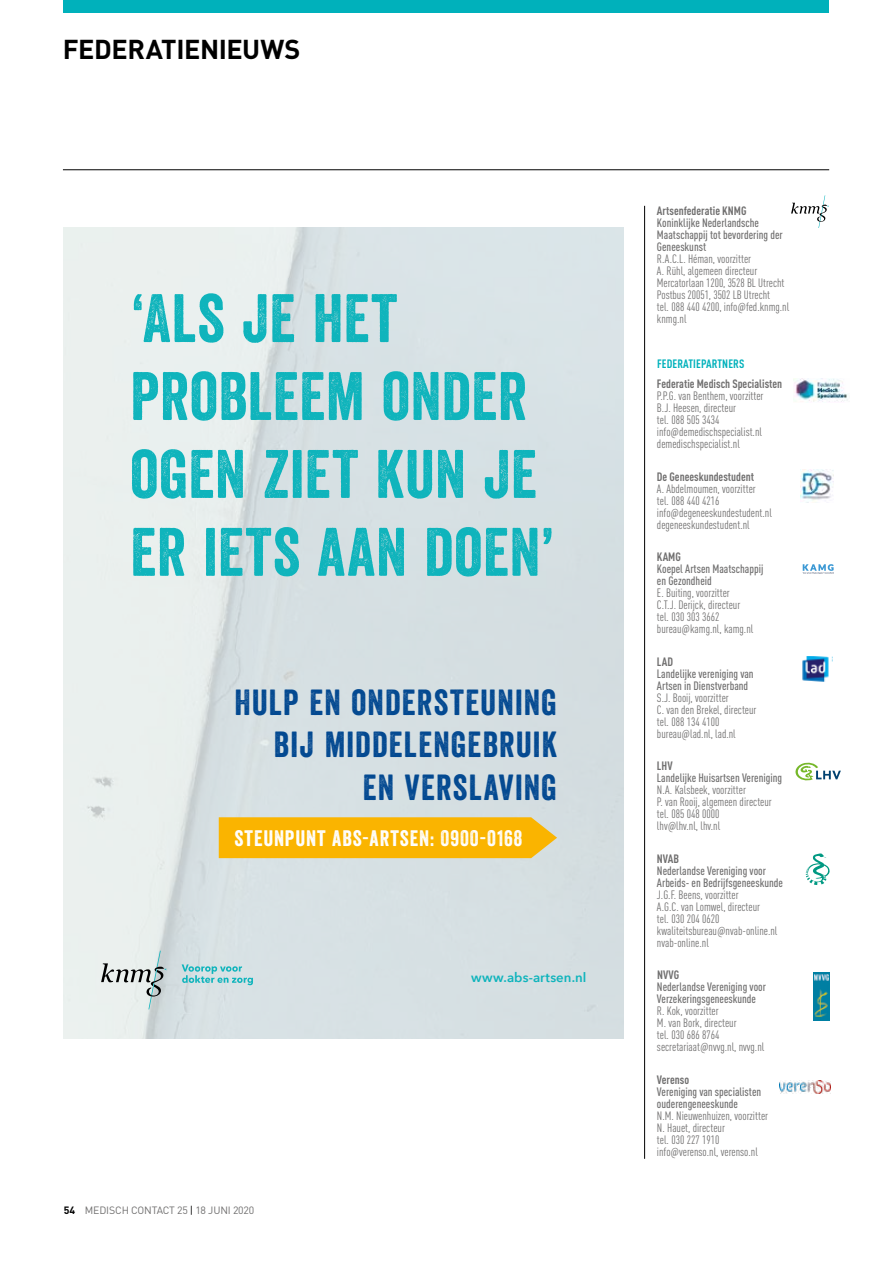
<style>
.page{position:relative;width:893px;height:1263px;background:#fff}
.page>*{position:absolute;margin:0;border:0;box-sizing:border-box;transform-origin:0 0}
.t1{font:66.15px/77.8px "Veneer";letter-spacing:.01em;color:#0fb4bc}
.t2{font:35.25px/42.8px "Veneer";letter-spacing:.035em;color:#034991;text-align:right}
.t3{font:700 27px "DINOT";letter-spacing:-.015em;color:#000}
.t4{font:21.75px "Veneer";letter-spacing:.045em;color:#fff}
.t5{font:600 13.2px "Avenir Next";letter-spacing:.005em;color:#0fb4bc}
.t6{font:condensed 12px/12px "DINOT";color:#706f6f}
.t7{font:500 condensed 12px/12px "DINOT";color:#706f6f}
.t8{font:700 condensed 12px "DINOT";color:#706f6f}
.t9{font:700 condensed 12px "DINOT";letter-spacing:.01em;color:#00b1bb}
.t10{font:10.5px "DINOT";letter-spacing:-.015em;color:#706f6f}
.s1{font-weight:700;color:#000}
.s2{color:#000}
</style>
<div class="page">
<div style="left:64px;top:0;width:765px;height:13px;background:#00b1bb"></div>
<hr style="left:63px;top:169px;width:766px;height:1px;background:#000">
<div style="left:814px;top:972px;width:15px;height:49px;background:#007fa2"></div>
<img style="left:814px;top:974px;width:15px;height:43px">
<svg style="left:795px;top:763px;width:46px;height:17px"></svg>
<img style="left:801px;top:470px;width:32px;height:32px">
<img style="left:802px;top:656px;width:30px;height:26px">
<svg style="left:806px;top:853px;width:23px;height:32px"></svg>
<img style="left:780px;top:1080px;width:50px;height:13px">
<img style="left:793px;top:378px;width:56px;height:24px">
<svg style="left:791px;top:196px;width:38px;height:32px"></svg>
<svg style="left:803px;top:564px;width:31px;height:10px"></svg>
<hr style="left:644px;top:206px;width:1px;height:953px;background:#000">
<div style="left:219px;top:817px;width:338px;height:41px;background:#fab400"></div>
<svg style="left:101px;top:951px;width:66px;height:58px;background:#cad1d0"></svg>
<svg style="left:182px;top:964px;width:71px;height:21px"></svg>
<h3 class="t3" style="left:63px;top:32px;width:239px">FEDERATIENIEUWS</h3>
<h1 class="t1" style="left:130px;top:279px;width:426px">‘ALS JE HET<br>PROBLEEM ONDER<br>OGEN ZIET KUN JE<br>ER IETS AAN DOEN’</h1>
<h2 class="t2" style="left:234px;top:680px;width:324px">HULP EN ONDERSTEUNING<br>BIJ MIDDELENGEBRUIK<br>EN VERSLAVING</h2>
<h3 class="t4" style="left:234px;top:825px;width:289px">STEUNPUNT ABS-ARTSEN: 0900-0168</h3>
<p class="t10" style="left:64px;top:1204px;width:192px"><span class="s1">54</span> MEDISCH CONTACT 25 <span class="s2">|</span> 18 JUNI 2020</p>
<p class="t5" style="left:471px;top:966px;width:117px">www.abs-artsen.nl</p>
<p class="t8" style="left:657px;top:203px;width:91px">Artsenfederatie KNMG</p>
<p class="t7" style="left:657px;top:217px;width:127px">Koninklijke Nederlandsche<br>Maatschappij tot bevordering der<br>Geneeskunst</p>
<p class="t6" style="left:657px;top:253px;width:134px">R.A.C.L. Héman, voorzitter<br>A. Rühl, algemeen directeur<br>Mercatorlaan 1200, 3528 BL Utrecht<br>Postbus 20051, 3502 LB Utrecht<br>tel. 088 440 4200, info@fed.knmg.nl knmg.nl</p>
<p class="t9" style="left:657px;top:356px;width:89px">FEDERATIEPARTNERS</p>
<p class="t8" style="left:657px;top:376px;width:127px">Federatie Medisch Specialisten</p>
<p class="t6" style="left:657px;top:390px;width:108px">P.P.G. van Benthem, voorzitter<br>B.J. Heesen, directeur<br>tel. 088 505 3434 info@demedischspecialist.nl demedischspecialist.nl</p>
<p class="t8" style="left:657px;top:469px;width:99px">De Geneeskundestudent</p>
<p class="t6" style="left:657px;top:482px;width:116px">A. Abdelmoumen, voorzitter<br>tel. 088 440 4216 info@degeneeskundestudent.nl degeneeskundestudent.nl</p>
<p class="t8" style="left:657px;top:549px;width:25px">KAMG</p>
<p class="t7" style="left:657px;top:563px;width:108px">Koepel Artsen Maatschappij en Gezondheid</p>
<p class="t6" style="left:657px;top:587px;width:98px">E. Buiting, voorzitter<br>C.T.J. Derijck, directeur tel. 030 303 3662 bureau@kamg.nl, kamg.nl</p>
<p class="t8" style="left:657px;top:654px;width:18px">LAD</p>
<p class="t7" style="left:657px;top:667px;width:98px">Landelijke vereniging van<br>Artsen in Dienstverband</p>
<p class="t6" style="left:657px;top:691px;width:101px">S.J. Booij, voorzitter<br>C. van den Brekel, directeur tel. 088 134 4100 bureau@lad.nl, lad.nl</p>
<p class="t8" style="left:657px;top:758px;width:17px">LHV</p>
<p class="t7" style="left:657px;top:772px;width:127px">Landelijke Huisartsen Vereniging</p>
<p class="t6" style="left:657px;top:784px;width:116px">N.A. Kalsbeek, voorzitter<br>P. van Rooij, algemeen directeur tel. 085 048 0000<br>lhv@lhv.nl, lhv.nl</p>
<p class="t8" style="left:657px;top:851px;width:24px">NVAB</p>
<p class="t7" style="left:657px;top:864px;width:127px">Nederlandse Vereniging voor<br>Arbeids- en Bedrijfsgeneeskunde</p>
<p class="t6" style="left:657px;top:888px;width:122px">J.G.F. Beens, voorzitter<br>A.G.C. van Lomwel, directeur<br>tel. 030 204 0620 kwaliteitsbureau@nvab-online.nl nvab-online.nl</p>
<p class="t8" style="left:657px;top:967px;width:24px">NVVG</p>
<p class="t7" style="left:657px;top:981px;width:110px">Nederlandse Vereniging voor<br>Verzekeringsgeneeskunde</p>
<p class="t6" style="left:657px;top:1005px;width:109px">R. Kok, voorzitter<br>M. van Bork, directeur<br>tel. 030 686 8764 secretariaat@nvvg.nl, nvvg.nl</p>
<p class="t8" style="left:657px;top:1072px;width:34px">Verenso</p>
<p class="t7" style="left:657px;top:1085px;width:106px">Vereniging van specialisten ouderengeneeskunde</p>
<p class="t6" style="left:657px;top:1109px;width:113px">N.M. Nieuwenhuizen, voorzitter<br>N. Hauet, directeur<br>tel. 030 227 1910 info@verenso.nl, verenso.nl</p>
</div>
